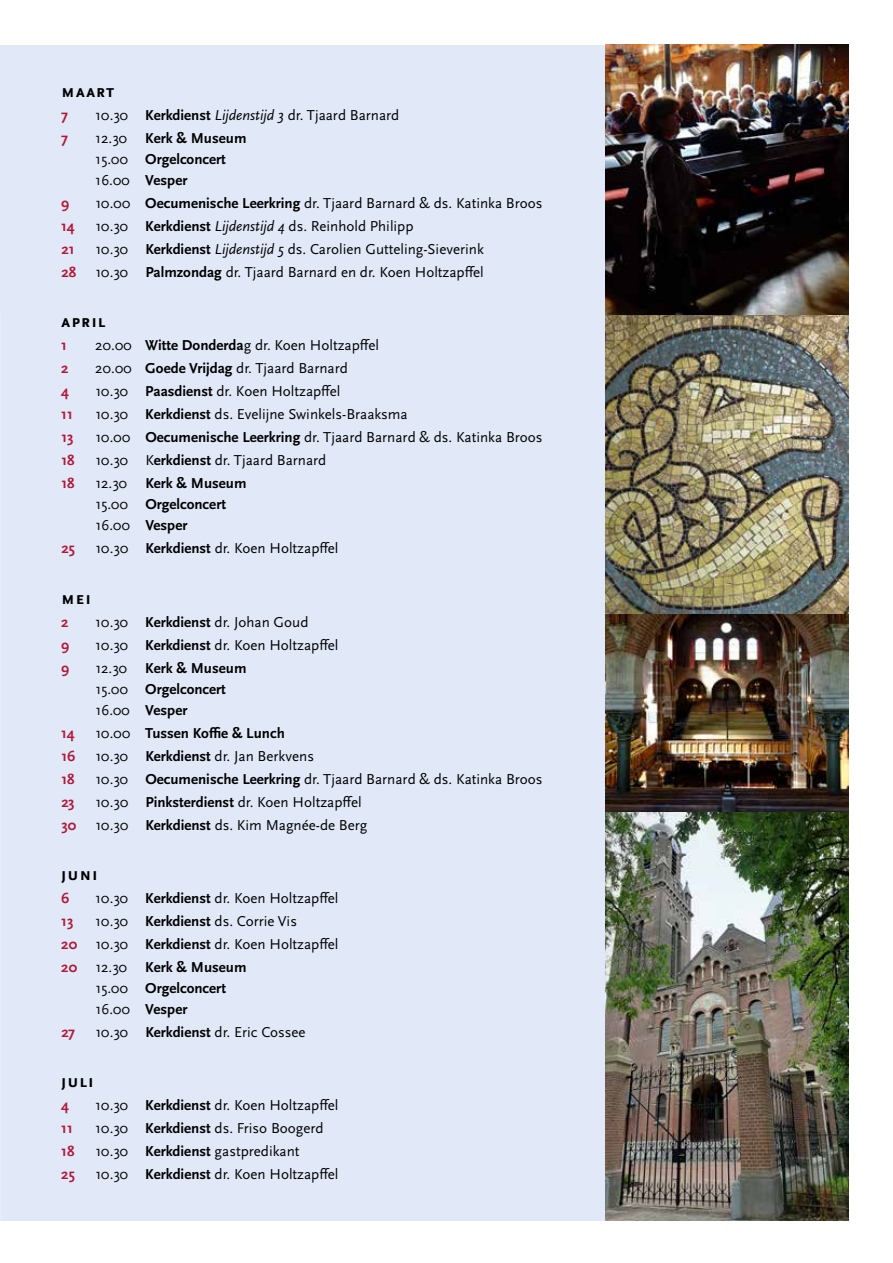
<style>
.page{position:relative;width:893px;height:1263px;background:#fff}
.page>*{position:absolute;margin:0;border:0;box-sizing:border-box;transform-origin:0 0}
.t1{font:700 18px "Scala Sans OT";letter-spacing:.05em;color:#000}
.t2{font:15px/21px "Scala Sans OT";color:#000}
.t3{font:700 15px/21px "Scala Sans OT";color:#000}
.t4{font:700 15px "Scala Sans OT";color:#b11939}
.s1{font-weight:700}
.s2{font-style:italic}
.s3{font-weight:400}
.s4{font-weight:700;color:#b11939}
</style>
<div class="page">
<div style="left:0;top:45px;width:848px;height:1175px;background:#e1e9f8"></div>
<img style="left:606px;top:315px;width:242px;height:299px">
<img style="left:606px;top:811px;width:242px;height:409px">
<img style="left:606px;top:45px;width:242px;height:270px">
<img style="left:606px;top:614px;width:242px;height:197px">
<p class="t1" style="left:61px;top:81px;width:54px">maart</p>
<p class="t4" style="left:61px;top:107px;width:8px">7</p>
<p class="t2" style="left:95px;top:105px;width:306px">10.30 <span class="s1">Kerkdienst</span> <span class="s2">Lijdenstijd 3</span> dr. Tjaard Barnard</p>
<p class="t4" style="left:61px;top:130px;width:8px">7</p>
<p class="t2" style="left:95px;top:128px;width:36px">12.30<br>15.00<br>16.00</p>
<p class="t3" style="left:145px;top:128px;width:103px">Kerk &amp; Museum<br>Orgelconcert<br>Vesper</p>
<p class="t4" style="left:61px;top:195px;width:10px">9</p>
<p class="t2" style="left:95px;top:193px;width:449px">10.00 <span class="s1">Oecumenische Leerkring</span> dr. Tjaard Barnard &amp; ds. Katinka Broos</p>
<p class="t4" style="left:61px;top:218px;width:15px">14</p>
<p class="t2" style="left:95px;top:216px;width:320px">10.30 <span class="s1">Kerkdienst</span> <span class="s2">Lijdenstijd 4</span> ds. Reinhold Philipp</p>
<p class="t4" style="left:61px;top:241px;width:15px">21</p>
<p class="t2" style="left:95px;top:239px;width:390px">10.30 <span class="s1">Kerkdienst</span> <span class="s2">Lijdenstijd 5</span> ds. Carolien Gutteling-Sieverink</p>
<p class="t4" style="left:61px;top:264px;width:16px">28</p>
<p class="t2" style="left:95px;top:262px;width:390px">10.30 <span class="s1">Palmzondag</span> dr. Tjaard Barnard en dr. Koen Holtzapffel</p>
<p class="t1" style="left:61px;top:311px;width:46px">april</p>
<p class="t4" style="left:61px;top:337px;width:7px">1</p>
<p class="t2" style="left:95px;top:335px;width:285px">20.00 <span class="s1">Witte Donderda</span>g dr. Koen Holtzapffel</p>
<p class="t4" style="left:61px;top:360px;width:9px">2</p>
<p class="t2" style="left:95px;top:358px;width:254px">20.00 <span class="s1">Goede Vrijdag</span> dr. Tjaard Barnard</p>
<p class="t4" style="left:61px;top:383px;width:9px">4</p>
<p class="t2" style="left:95px;top:381px;width:247px">10.30 <span class="s1">Paasdienst</span> dr. Koen Holtzapffel</p>
<p class="t4" style="left:61px;top:406px;width:13px">11</p>
<p class="t2" style="left:95px;top:404px;width:314px">10.30 <span class="s1">Kerkdienst</span> ds. Evelijne Swinkels-Braaksma</p>
<p class="t4" style="left:61px;top:429px;width:14px">13</p>
<p class="t2" style="left:95px;top:427px;width:449px">10.00 <span class="s1">Oecumenische Leerkring</span> dr. Tjaard Barnard &amp; ds. Katinka Broos</p>
<p class="t4" style="left:61px;top:452px;width:15px">18</p>
<p class="t2" style="left:95px;top:450px;width:233px">10.30 K<span class="s1">erkdienst</span> dr. Tjaard Barnard</p>
<p class="t4" style="left:61px;top:475px;width:15px">18</p>
<p class="t2" style="left:95px;top:473px;width:36px">12.30<br>15.00<br>16.00</p>
<p class="t3" style="left:145px;top:473px;width:103px">Kerk &amp; Museum<br>Orgelconcert<br>Vesper</p>
<p class="t4" style="left:61px;top:540px;width:15px">25</p>
<p class="t2" style="left:95px;top:538px;width:245px">10.30 <span class="s1">Kerkdienst</span> dr. Koen Holtzapffel</p>
<p class="t1" style="left:61px;top:588px;width:31px">mei</p>
<p class="t4" style="left:61px;top:613px;width:9px">2</p>
<p class="t2" style="left:95px;top:612px;width:215px">10.30 <span class="s1">Kerkdienst</span> dr. Johan Goud</p>
<p class="t4" style="left:61px;top:636px;width:10px">9</p>
<p class="t2" style="left:95px;top:635px;width:245px">10.30 <span class="s1">Kerkdienst</span> dr. Koen Holtzapffel</p>
<p class="t4" style="left:61px;top:659px;width:10px">9</p>
<p class="t2" style="left:95px;top:658px;width:36px">12.30<br>15.00<br>16.00</p>
<p class="t3" style="left:145px;top:657px;width:103px">Kerk &amp; Museum<br>Orgelconcert<br>Vesper</p>
<p class="t4" style="left:61px;top:724px;width:15px">14</p>
<p class="t3" style="left:95px;top:722px;width:191px"><span class="s3">10.00</span> Tussen Koffie &amp; Lunch</p>
<p class="t4" style="left:61px;top:747px;width:16px">16</p>
<p class="t2" style="left:95px;top:746px;width:220px">10.30 <span class="s1">Kerkdienst</span> dr. Jan Berkvens</p>
<p class="t4" style="left:61px;top:770px;width:15px">18</p>
<p class="t2" style="left:95px;top:769px;width:449px">10.30 <span class="s1">Oecumenische Leerkring</span> dr. Tjaard Barnard &amp; ds. Katinka Broos</p>
<p class="t4" style="left:61px;top:793px;width:15px">23</p>
<p class="t2" style="left:95px;top:792px;width:268px">10.30 <span class="s1">Pinksterdienst</span> dr. Koen Holtzapffel</p>
<p class="t4" style="left:61px;top:816px;width:16px">30</p>
<p class="t2" style="left:95px;top:815px;width:274px">10.30 <span class="s1">Kerkdienst</span> ds. Kim Magnée-de Berg</p>
<p class="t1" style="left:61px;top:864px;width:38px">juni</p>
<p class="t4" style="left:61px;top:890px;width:10px">6</p>
<p class="t2" style="left:95px;top:888px;width:245px">10.30 <span class="s1">Kerkdienst</span> dr. Koen Holtzapffel</p>
<p class="t4" style="left:61px;top:913px;width:14px">13</p>
<p class="t2" style="left:61px;top:910px;width:279px;line-height:23px;text-indent:34px">10.30 <span class="s1">Kerkdienst</span> ds. Corrie Vis<br><span class="s4">20</span> 10.30 <span class="s1">Kerkdienst</span> dr. Koen Holtzapffel<br><span class="s4">20</span> 12.30</p>
<p class="t2" style="left:95px;top:978px;width:36px">15.00<br>16.00</p>
<p class="t3" style="left:145px;top:957px;width:103px">Kerk &amp; Museum<br>Orgelconcert<br>Vesper</p>
<p class="t4" style="left:61px;top:1024px;width:15px">27</p>
<p class="t2" style="left:95px;top:1022px;width:212px">10.30 <span class="s1">Kerkdienst</span> dr. Eric Cossee</p>
<p class="t1" style="left:61px;top:1071px;width:34px">juli</p>
<p class="t4" style="left:61px;top:1097px;width:9px">4</p>
<p class="t2" style="left:95px;top:1095px;width:245px">10.30 <span class="s1">Kerkdienst</span> dr. Koen Holtzapffel</p>
<p class="t4" style="left:61px;top:1120px;width:13px">11</p>
<p class="t2" style="left:95px;top:1118px;width:230px">10.30 <span class="s1">Kerkdienst</span> ds. Friso Boogerd</p>
<p class="t4" style="left:61px;top:1143px;width:15px">18</p>
<p class="t2" style="left:95px;top:1141px;width:206px">10.30 <span class="s1">Kerkdienst</span> gastpredikant</p>
<p class="t4" style="left:61px;top:1166px;width:15px">25</p>
<p class="t2" style="left:95px;top:1164px;width:245px">10.30 <span class="s1">Kerkdienst</span> dr. Koen Holtzapffel</p>
</div>
